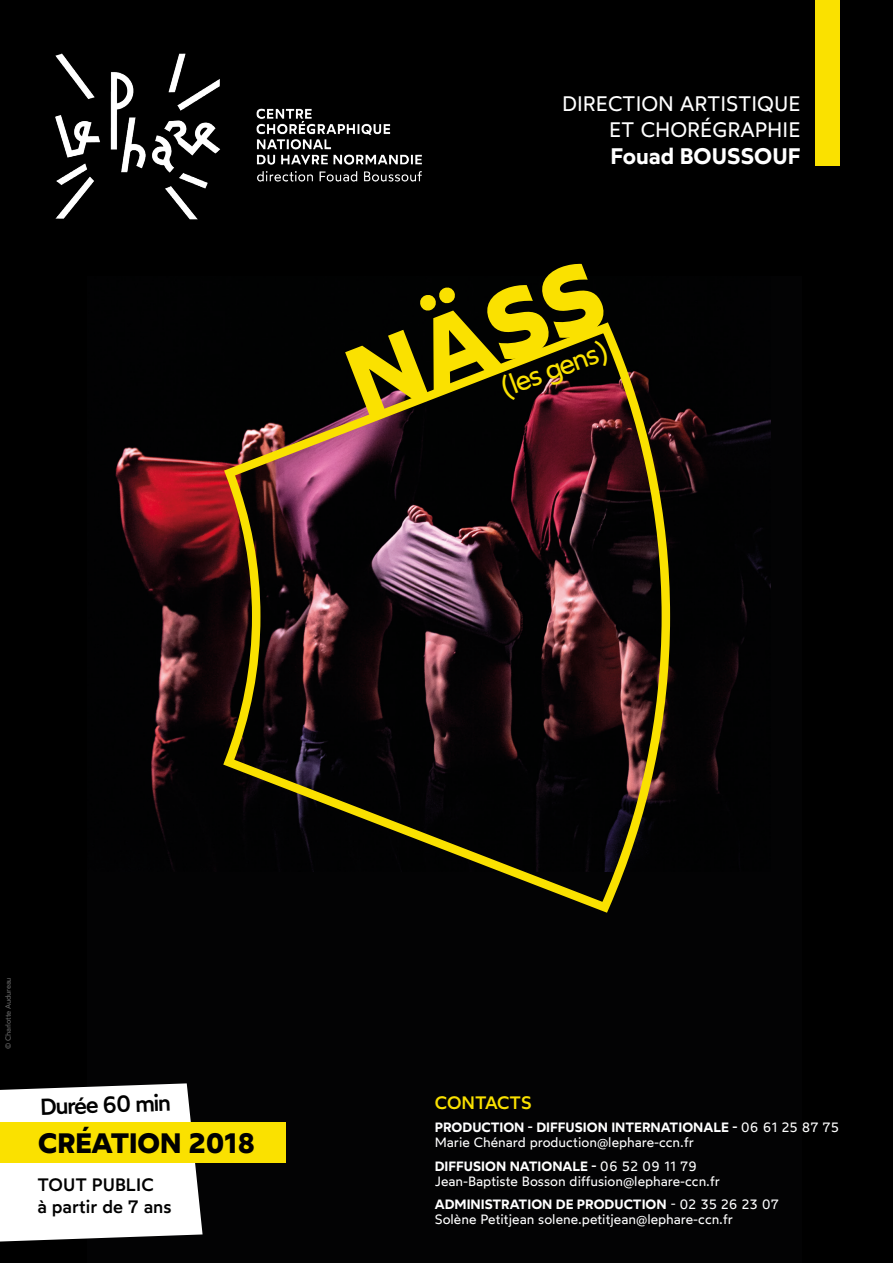
<style>
.page{position:relative;width:893px;height:1263px;background:#000}
.page>*{position:absolute;margin:0;border:0;box-sizing:border-box;transform-origin:0 0}
.t1{font:700 97.2px "Wotfard";color:#fae100}
.t2{font:28.5px "Wotfard";color:#fae100}
.t3{font:700 28.05px "Wotfard";color:#000}
.t4{font:500 23.1px "Wotfard";color:#000}
.t5{font:600 22.5px "Wotfard";color:#fff}
.t6{font:21px/25.2px "Wotfard";color:#fff;text-align:right}
.t7{font:500 18px/21.6px "Wotfard";color:#000}
.t8{font:500 18px "Wotfard";color:#fae100}
.t9{font:13.5px/15px "Wotfard";color:#fff}
.t10{font:7.5px "Wotfard";letter-spacing:-.03em;color:#666}
.s1{font-weight:600}
</style>
<div class="page">
<div style="left:87px;top:276px;width:714px;height:987px;background:#030304"></div>
<img style="left:115px;top:408px;width:655px;height:457px">
<div style="left:815px;top:0;width:24px;height:166px;background:#fae100"></div>
<svg style="left:218px;top:322px;width:456px;height:591px"></svg>
<svg style="left:0;top:1083px;width:203px;height:158px;background:#e8e7e6"></svg>
<div style="left:0;top:1122px;width:285px;height:40px;background:#fae100"></div>
<img style="left:55px;top:53px;width:367px;height:167px">
<h3 class="t6" style="left:562px;top:91px;width:240px">DIRECTION ARTISTIQUE<br>ET CHORÉGRAPHIE</h3>
<h3 class="t5" style="left:610px;top:141px;width:192px">Fouad BOUSSOUF</h3>
<h1 class="t1" style="left:330px;top:327px;width:267px;rotate:-21deg">NÄSS</h1>
<h2 class="t2" style="left:495px;top:371px;width:114px;rotate:-20deg">(les gens)</h2>
<p class="t10" style="left:4px;top:1049px;width:73px;rotate:-90deg">© Charlotte Audureau</p>
<h3 class="t4" style="left:40px;top:1092px;width:132px;rotate:-2deg">Durée 60 min</h3>
<h3 class="t3" style="left:38px;top:1125px;width:219px">CRÉATION 2018</h3>
<h3 class="t7" style="left:38px;top:1173px;width:136px">TOUT PUBLIC<br>à partir de 7 ans</h3>
<h3 class="t8" style="left:435px;top:1091px;width:99px">CONTACTS</h3>
<p class="t9" style="left:435px;top:1119px;width:406px"><span class="s1">PRODUCTION - DIFFUSION INTERNATIONALE -</span> 06 61 25 87 75<br>Marie Chénard production@lephare-ccn.fr</p>
<p class="t9" style="left:435px;top:1158px;width:286px"><span class="s1">DIFFUSION NATIONALE -</span> 06 52 09 11 79<br>Jean-Baptiste Bosson diffusion@lephare-ccn.fr</p>
<p class="t9" style="left:435px;top:1196px;width:346px"><span class="s1">ADMINISTRATION DE PRODUCTION</span> - 02 35 26 23 07<br>Solène Petitjean solene.petitjean@lephare-ccn.fr</p>
</div>
